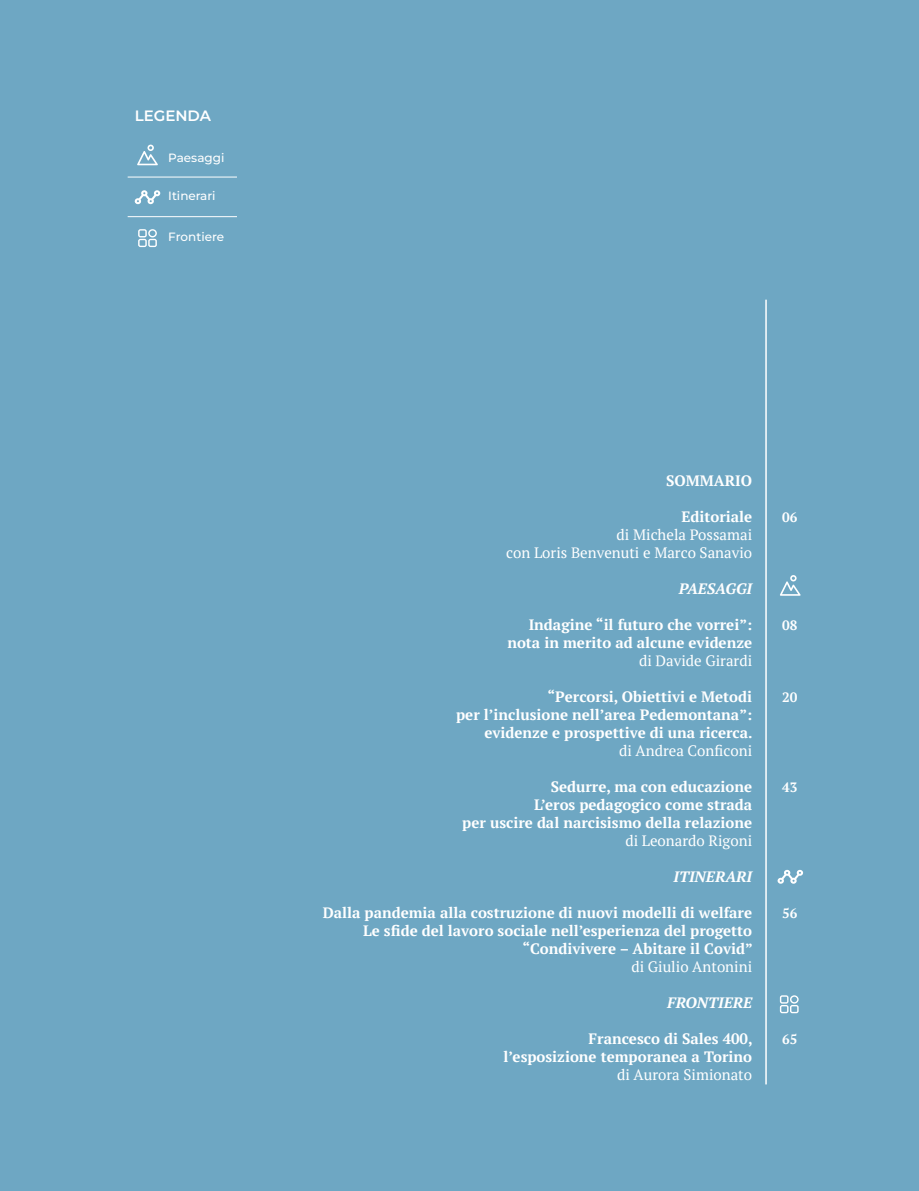
<style>
.page{position:relative;width:919px;height:1191px;background:#fff}
.page>*{position:absolute;margin:0;border:0;box-sizing:border-box;transform-origin:0 0}
.t1{font:700 15px/18px "PT Serif";color:#fff;text-align:right}
.t2{font:15px/18px "PT Serif";color:#fff;text-align:right}
.t3{font:italic 700 15px "PT Serif";color:#fff}
.t4{font:600 15px "Montserrat";color:#fff}
.t5{font:700 13.5px "PT Serif";color:#fff}
.t6{font:500 12px "Montserrat";color:#fff}
</style>
<div class="page">
<div style="left:0;top:0;width:918px;height:1191px;background:#6ea7c3"></div>
<hr style="left:765px;top:300px;width:1px;height:784px;background:#fff">
<svg style="left:138px;top:229px;width:19px;height:18px"></svg>
<svg style="left:779px;top:995px;width:19px;height:18px"></svg>
<svg style="left:780px;top:575px;width:20px;height:21px"></svg>
<svg style="left:137px;top:145px;width:21px;height:20px"></svg>
<svg style="left:134px;top:190px;width:26px;height:14px"></svg>
<hr style="left:128px;top:177px;width:109px;height:1px;background:#fff">
<hr style="left:128px;top:216px;width:109px;height:1px;background:#fff">
<svg style="left:777px;top:869px;width:26px;height:15px"></svg>
<p class="t4" style="left:135px;top:106px;width:78px">LEGENDA</p>
<p class="t6" style="left:168px;top:150px;width:58px">Paesaggi</p>
<p class="t6" style="left:168px;top:188px;width:49px">Itinerari</p>
<p class="t6" style="left:168px;top:228px;width:57px">Frontiere</p>
<p class="t1" style="left:666px;top:471px;width:87px">SOMMARIO</p>
<p class="t1" style="left:681px;top:507px;width:72px">Editoriale</p>
<p class="t2" style="left:506px;top:526px;width:247px">di Michela Possamai<br>con Loris Benvenuti e Marco Sanavio</p>
<p class="t3" style="left:678px;top:579px;width:75px">PAESAGGI</p>
<p class="t1" style="left:507px;top:615px;width:246px">Indagine “il futuro che vorrei”: nota in merito ad alcune evidenze</p>
<p class="t2" style="left:639px;top:652px;width:115px">di Davide Girardi</p>
<p class="t1" style="left:456px;top:687px;width:298px">“Percorsi, Obiettivi e Metodi<br>per l’inclusione nell’area Pedemontana”: evidenze e prospettive di una ricerca.</p>
<p class="t2" style="left:619px;top:742px;width:135px">di Andrea Conficoni</p>
<p class="t1" style="left:462px;top:777px;width:291px">Sedurre, ma con educazione<br>L’eros pedagogico come strada<br>per uscire dal narcisismo della relazione</p>
<p class="t2" style="left:625px;top:832px;width:128px">di Leonardo Rigoni</p>
<p class="t3" style="left:673px;top:867px;width:80px">ITINERARI</p>
<p class="t1" style="left:323px;top:903px;width:431px">Dalla pandemia alla costruzione di nuovi modelli di welfare<br>Le sfide del lavoro sociale nell’esperienza del progetto “Condivivere – Abitare il Covid”</p>
<p class="t2" style="left:631px;top:958px;width:122px">di Giulio Antonini</p>
<p class="t3" style="left:667px;top:993px;width:86px">FRONTIERE</p>
<p class="t1" style="left:503px;top:1029px;width:250px">Francesco di Sales 400, l’esposizione temporanea a Torino</p>
<p class="t2" style="left:617px;top:1066px;width:137px">di Aurora Simionato</p>
<p class="t5" style="left:782px;top:508px;width:17px">06</p>
<p class="t5" style="left:782px;top:616px;width:17px">08</p>
<p class="t5" style="left:782px;top:688px;width:17px">20</p>
<p class="t5" style="left:782px;top:778px;width:17px">43</p>
<p class="t5" style="left:782px;top:904px;width:17px">56</p>
<p class="t5" style="left:782px;top:1030px;width:17px">65</p>
</div>
